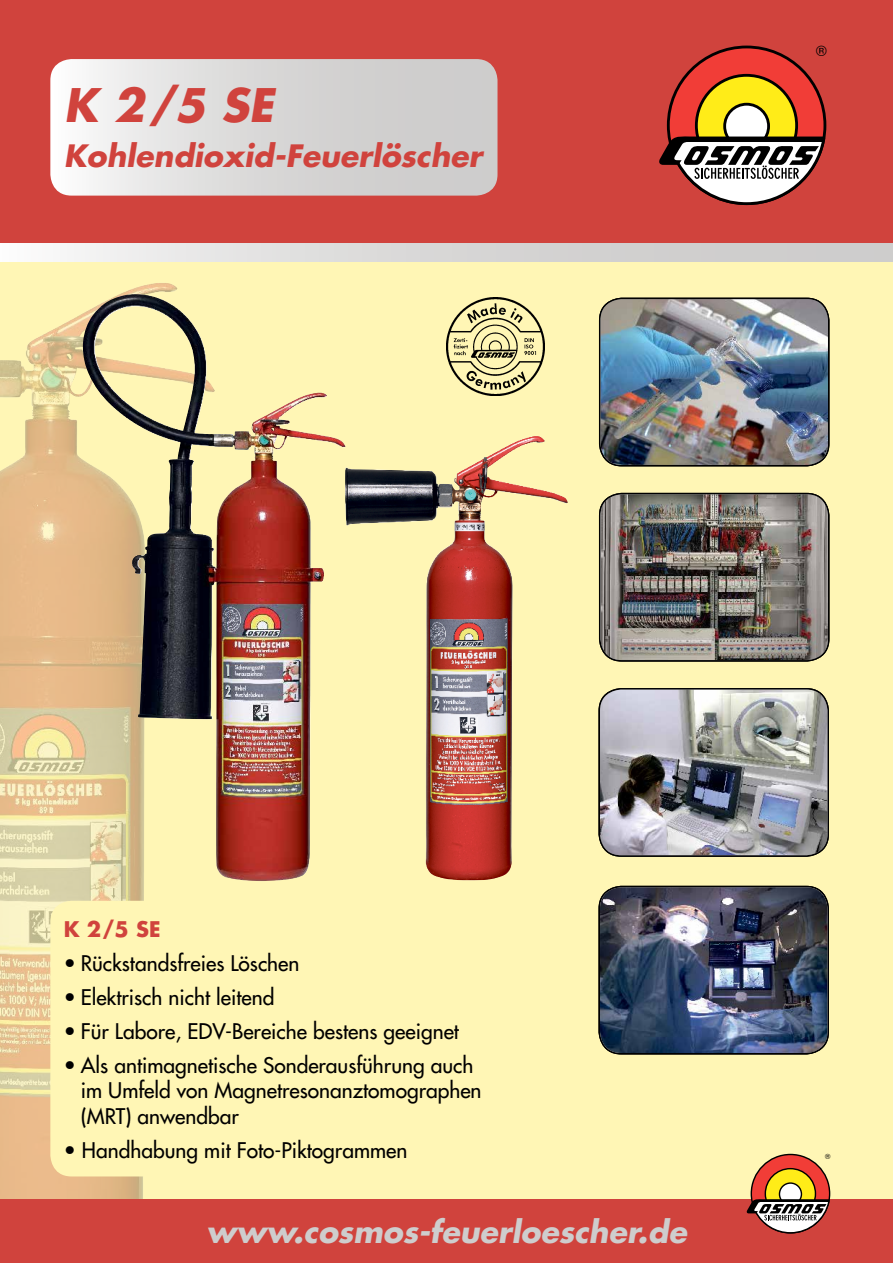
<style>
.page{position:relative;width:893px;height:1263px;background:#fff6b5}
.page>*{position:absolute;margin:0;border:0;box-sizing:border-box;transform-origin:0 0}
.t1{font:italic 700 45px "Futura Std";color:#d0433d}
.t2{font:italic 700 30px "Futura Std";color:#cecdcd}
.t3{font:italic 700 30px "Futura Std";color:#d0433d}
.t4{font:500 21px/25.5px "Futura Std";color:#000}
.t5{font:700 21px "Futura Std";color:#d0433d}
.t6{font:14.4px "Helvetica";color:#000}
.t7{font:7.2px "Helvetica";color:#000}
</style>
<div class="page">
<img style="left:0;top:261px;width:172px;height:938px">
<div style="left:0;top:242px;width:893px;height:19px;background:linear-gradient(to right,#f3f3f3,#c6c4c4)"></div>
<div style="left:0;top:0;width:893px;height:242px;background:#d0433d"></div>
<div style="left:668px;top:47px;width:157px;height:157px;background:#f13d37;border-radius:50%"></div>
<div style="left:696px;top:75px;width:101px;height:101px;background:#ffec18;border-radius:50%"></div>
<svg style="left:725px;top:104px;width:44px;height:44px"></svg>
<div style="left:723px;top:103px;width:47px;height:47px;border:3px solid #000;border-radius:50%"></div>
<svg style="left:659px;top:109px;width:167px;height:96px"></svg>
<img style="left:600px;top:494px;width:228px;height:166px">
<div style="left:599px;top:493px;width:230px;height:169px;border:2px solid #000;border-radius:22px"></div>
<img style="left:600px;top:689px;width:227px;height:166px">
<div style="left:598px;top:688px;width:231px;height:169px;border:2px solid #000;border-radius:22px"></div>
<svg style="left:50px;top:59px;width:447px;height:137px"></svg>
<img style="left:600px;top:299px;width:228px;height:166px">
<div style="left:599px;top:298px;width:230px;height:168px;border:2px solid #000;border-radius:22px"></div>
<div style="left:0;top:1199px;width:893px;height:64px;background:#d0433d"></div>
<div style="left:50px;top:901px;width:478px;height:275px;background:#fff6b5;border-radius:21px"></div>
<svg style="left:751px;top:1154px;width:79px;height:79px"></svg>
<svg style="left:765px;top:1168px;width:50px;height:51px"></svg>
<svg style="left:779px;top:1183px;width:22px;height:22px"></svg>
<div style="left:779px;top:1182px;width:23px;height:24px;border:1px solid #000;border-radius:50%"></div>
<svg style="left:747px;top:1185px;width:83px;height:49px"></svg>
<img style="left:446px;top:297px;width:98px;height:98px">
<img style="left:83px;top:295px;width:241px;height:586px">
<img style="left:345px;top:437px;width:185px;height:442px">
<img style="left:600px;top:887px;width:227px;height:166px">
<div style="left:598px;top:886px;width:231px;height:168px;border:2px solid #000;border-radius:22px"></div>
<h1 class="t1" style="left:64px;top:75px;width:211px">K 2/5 SE</h1>
<h2 class="t3" style="left:64px;top:136px;width:420px">Kohlendioxid-Feuerlöscher</h2>
<p class="t6" style="left:816px;top:40px;width:12px">®</p>
<p class="t5" style="left:64px;top:915px;width:98px">K 2/5 SE</p>
<p class="t4" style="left:64px;top:950px;width:237px">• Rückstandsfreies Löschen</p>
<p class="t4" style="left:64px;top:984px;width:212px">• Elektrisch nicht leitend</p>
<p class="t4" style="left:64px;top:1018px;width:397px">• Für Labore, EDV-Bereiche bestens geeignet</p>
<p class="t4" style="left:81px;top:1052px;width:402px;text-indent:-17px">• Als antimagnetische Sonderausführung auch im Umfeld von Magnetresonanztomographen (MRT) anwendbar</p>
<p class="t4" style="left:64px;top:1137px;width:345px">• Handhabung mit Foto-Piktogrammen</p>
<h2 class="t2" style="left:206px;top:1212px;width:482px">www.cosmos-feuerloescher.de</h2>
<p class="t7" style="left:825px;top:1151px;width:7px">®</p>
</div>
